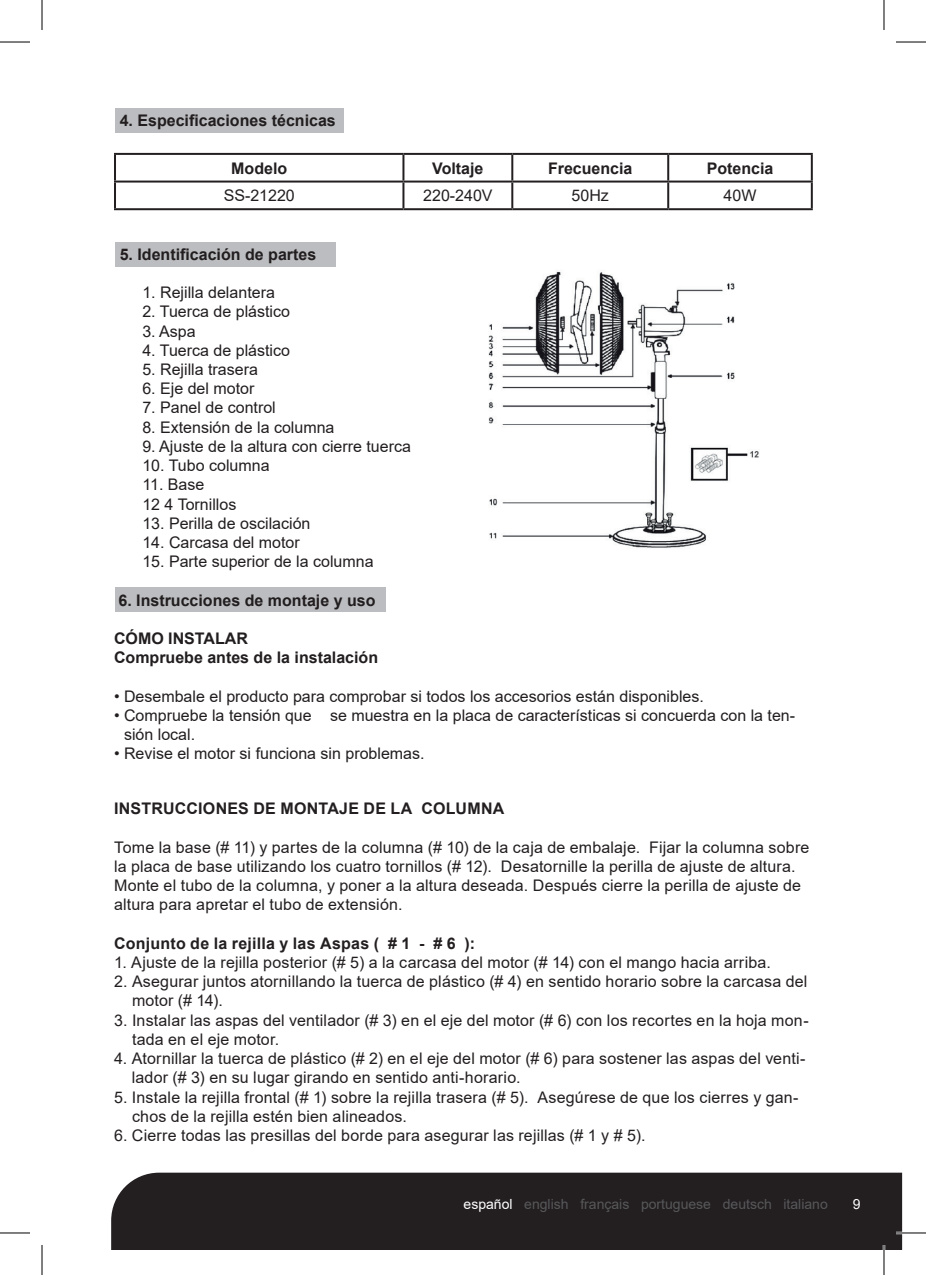
<style>
.page{position:relative;width:926px;height:1275px;background:#fff}
.page>*{position:absolute;margin:0;border:0;box-sizing:border-box;transform-origin:0 0}
.t1{font:16px/19.2px "Arial";letter-spacing:.01em;color:#231f20}
.t2{font:16px/19.2px "Arial";color:#221e1f}
.Pa3{font:700 16px "Arial";color:#221e1f}
.t3{font:700 16px "Arial";letter-spacing:.01em;color:#231f20}
.t4{font:14px "Arial";color:#57585a}
.t5{font:14px "Arial";color:#fff}
.s1{color:#fff}
</style>
<div class="page">
<div style="left:111px;top:1172px;width:791px;height:78px;background:#231f20"></div>
<div style="left:115px;top:587px;width:270px;height:25px;background:#bcbdc0"></div>
<div style="left:115px;top:108px;width:229px;height:25px;background:#bcbdc0"></div>
<div style="left:115px;top:242px;width:220px;height:25px;background:#bcbdc0"></div>
<hr style="left:114px;top:153px;width:289px;height:2px;background:#231f20">
<hr style="left:114px;top:155px;width:2px;height:25px;background:#231f20">
<hr style="left:403px;top:153px;width:109px;height:2px;background:#231f20">
<hr style="left:402px;top:155px;width:2px;height:25px;background:#231f20">
<hr style="left:512px;top:153px;width:156px;height:2px;background:#231f20">
<hr style="left:511px;top:155px;width:2px;height:25px;background:#231f20">
<hr style="left:668px;top:153px;width:145px;height:2px;background:#231f20">
<hr style="left:667px;top:155px;width:2px;height:25px;background:#231f20">
<hr style="left:811px;top:155px;width:2px;height:25px;background:#231f20">
<hr style="left:114px;top:180px;width:289px;height:2px;background:#231f20">
<hr style="left:114px;top:182px;width:2px;height:26px;background:#231f20">
<hr style="left:403px;top:180px;width:109px;height:2px;background:#231f20">
<hr style="left:402px;top:182px;width:2px;height:26px;background:#231f20">
<hr style="left:512px;top:180px;width:156px;height:2px;background:#231f20">
<hr style="left:511px;top:182px;width:2px;height:26px;background:#231f20">
<hr style="left:668px;top:180px;width:145px;height:2px;background:#231f20">
<hr style="left:667px;top:182px;width:2px;height:26px;background:#231f20">
<hr style="left:811px;top:182px;width:2px;height:26px;background:#231f20">
<hr style="left:114px;top:208px;width:289px;height:2px;background:#231f20">
<hr style="left:403px;top:208px;width:109px;height:2px;background:#231f20">
<hr style="left:512px;top:208px;width:156px;height:2px;background:#231f20">
<hr style="left:668px;top:208px;width:145px;height:2px;background:#231f20">
<img style="left:488px;top:271px;width:271px;height:277px">
<hr style="left:896px;top:1231px;width:30px;height:3px;background:#fff">
<hr style="left:883px;top:1245px;width:2px;height:30px;background:#fff">
<hr style="left:0;top:42px;width:30px;height:1px;background:#000">
<hr style="left:896px;top:42px;width:30px;height:1px;background:#000">
<hr style="left:0;top:1232px;width:30px;height:1px;background:#000">
<hr style="left:896px;top:1232px;width:30px;height:1px;background:#000">
<hr style="left:42px;top:0;width:1px;height:30px;background:#000">
<hr style="left:42px;top:1245px;width:1px;height:30px;background:#000">
<hr style="left:884px;top:0;width:1px;height:30px;background:#000">
<hr style="left:884px;top:1245px;width:1px;height:30px;background:#000">
<p class="Pa3" style="left:120px;top:109px;width:218px">4. Especificaciones técnicas</p>
<p class="t3" style="left:231px;top:157px;width:57px">Modelo</p>
<p class="t3" style="left:432px;top:157px;width:53px">Voltaje</p>
<p class="t3" style="left:548px;top:157px;width:86px">Frecuencia</p>
<p class="t3" style="left:707px;top:157px;width:68px">Potencia</p>
<p class="t1" style="left:224px;top:186px;width:73px">SS-21220</p>
<p class="t1" style="left:423px;top:186px;width:71px">220-240V</p>
<p class="t1" style="left:572px;top:186px;width:39px">50Hz</p>
<p class="t1" style="left:724px;top:186px;width:34px">40W</p>
<p class="Pa3" style="left:120px;top:243px;width:198px">5. Identificación de partes</p>
<p class="t2" style="left:142px;top:283px;width:134px">1. Rejilla delantera</p>
<p class="t2" style="left:142px;top:302px;width:149px">2. Tuerca de plástico</p>
<p class="t2" style="left:142px;top:321px;width:55px">3. Aspa</p>
<p class="t2" style="left:142px;top:340px;width:149px">4. Tuerca de plástico</p>
<p class="t2" style="left:142px;top:360px;width:117px">5. Rejilla trasera</p>
<p class="t2" style="left:142px;top:379px;width:114px">6. Eje del motor</p>
<p class="t2" style="left:142px;top:398px;width:135px">7. Panel de control</p>
<p class="t2" style="left:142px;top:417px;width:194px">8. Extensión de la columna</p>
<p class="t2" style="left:142px;top:436px;width:270px">9. Ajuste de la altura con cierre tuerca</p>
<p class="t2" style="left:142px;top:456px;width:129px">10. Tubo columna</p>
<p class="t2" style="left:142px;top:475px;width:63px">11. Base</p>
<p class="t2" style="left:142px;top:494px;width:95px">12 4 Tornillos</p>
<p class="t2" style="left:142px;top:513px;width:170px">13. Perilla de oscilación</p>
<p class="t2" style="left:142px;top:532px;width:159px">14. Carcasa del motor</p>
<p class="t2" style="left:142px;top:552px;width:233px">15. Parte superior de la columna</p>
<p class="Pa3" style="left:118px;top:588px;width:258px">6. Instrucciones de montaje y uso</p>
<p class="Pa3" style="left:114px;top:627px;width:135px">CÓMO INSTALAR</p>
<p class="Pa3" style="left:114px;top:646px;width:266px">Compruebe antes de la instalación</p>
<p class="t2" style="left:114px;top:686px;width:591px">• Desembale el producto para comprobar si todos los accesorios están disponibles.</p>
<p class="t2" style="left:124px;top:705px;width:673px;text-indent:-10px">• Compruebe la tensión que se muestra en la placa de características si concuerda con la ten&shy;sión local.</p>
<p class="t2" style="left:114px;top:744px;width:312px">• Revise el motor si funciona sin problemas.</p>
<p class="t3" style="left:114px;top:797px;width:392px">INSTRUCCIONES DE MONTAJE DE LA COLUMNA</p>
<p class="t1" style="left:114px;top:837px;width:697px">Tome la base (# 11) y partes de la columna (# 10) de la caja de embalaje. Fijar la columna sobre la placa de base utilizando los cuatro tornillos (# 12). Desatornille la perilla de ajuste de altura.<br>Monte el tubo de la columna, y poner a la altura deseada. Después cierre la perilla de ajuste de altura para apretar el tubo de extensión.</p>
<p class="t3" style="left:114px;top:932px;width:363px">Conjunto de la rejilla y las Aspas ( # 1 - # 6 ):</p>
<p class="t1" style="left:114px;top:952px;width:658px">1. Ajuste de la rejilla posterior (# 5) a la carcasa del motor (# 14) con el mango hacia arriba.</p>
<p class="t1" style="left:132px;top:972px;width:677px;text-indent:-18px">2. Asegurar juntos atornillando la tuerca de plástico (# 4) en sentido horario sobre la carcasa del motor (# 14).</p>
<p class="t1" style="left:132px;top:1010px;width:678px;text-indent:-18px">3. Instalar las aspas del ventilador (# 3) en el eje del motor (# 6) con los recortes en la hoja mon&shy;tada en el eje motor.</p>
<p class="t1" style="left:132px;top:1048px;width:675px;text-indent:-18px">4. Atornillar la tuerca de plástico (# 2) en el eje del motor (# 6) para sostener las aspas del venti&shy;lador (# 3) en su lugar girando en sentido anti-horario.</p>
<p class="t1" style="left:132px;top:1087px;width:668px;text-indent:-18px">5. Instale la rejilla frontal (# 1) sobre la rejilla trasera (# 5). Asegúrese de que los cierres y gan&shy;chos de la rejilla estén bien alineados.</p>
<p class="t1" style="left:114px;top:1125px;width:533px">6. Cierre todas las presillas del borde para asegurar las rejillas (# 1 y # 5).</p>
<p class="t4" style="left:464px;top:1194px;width:366px"><span class="s1">español</span> english français portuguese deutsch italiano</p>
<p class="t5" style="left:853px;top:1194px;width:9px">9</p>
</div>
